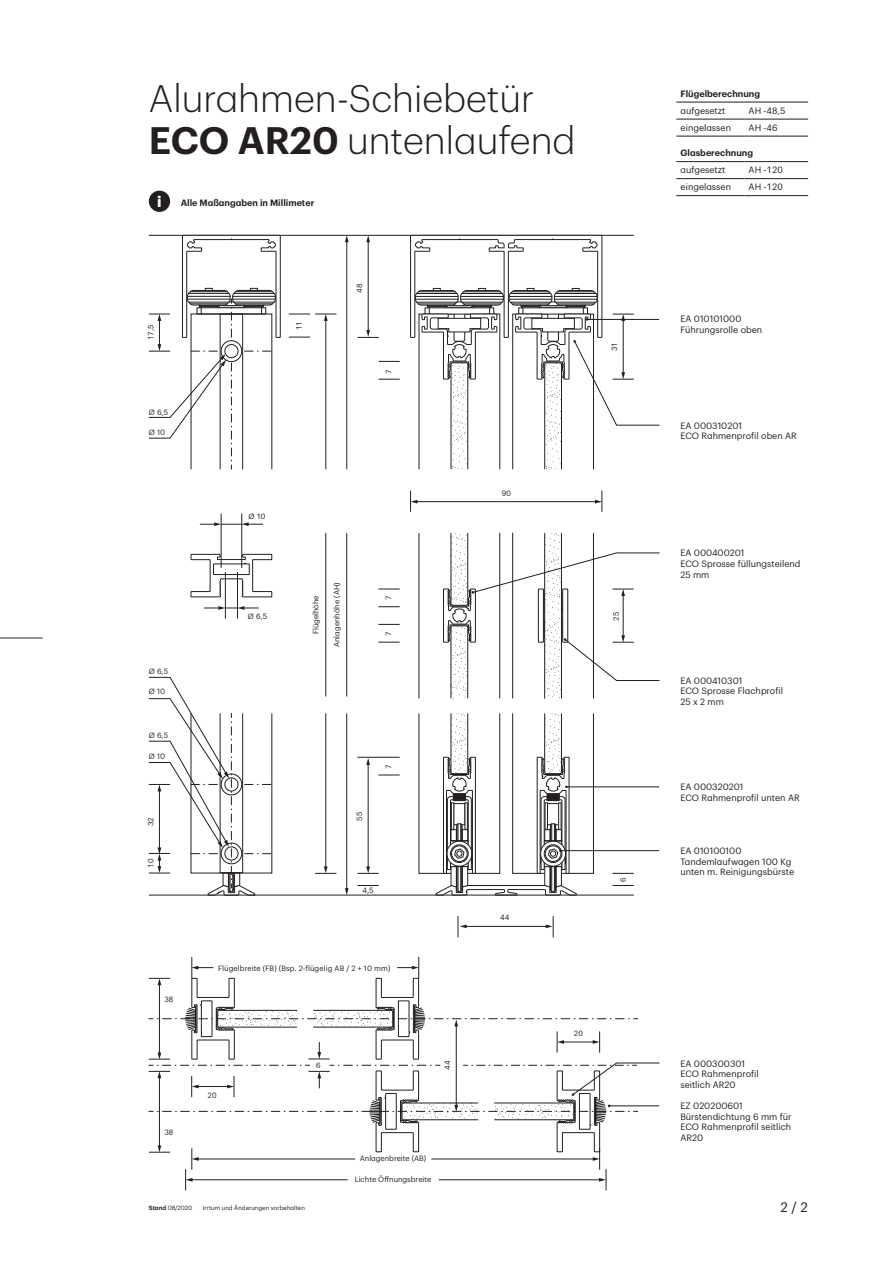
<style>
.page{position:relative;width:893px;height:1276px;background:#fff}
.page>*{position:absolute;margin:0;border:0;box-sizing:border-box;transform-origin:0 0}
.t1{font:300 37.5px "Graphik";color:#231f20}
.t2{font:700 15px "Graphik";color:#fff}
.t3{font:13.5px "Graphik";color:#231f20}
.t4{font:9px/10.6px "Graphik";color:#231f20}
.t5{font:600 9px "Graphik";color:#231f20}
.t6{font:7.5px "Graphik";color:#231f20}
.t7{font:6px "Graphik";color:#231f20}
.s1{font-weight:600}
</style>
<div class="page">
<div style="left:512px;top:713px;width:82px;height:160px;border:1px solid #231f20"></div>
<hr style="left:419px;top:533px;width:1px;height:165px;background:#231f20">
<svg style="left:378px;top:361px;width:22px;height:1px"></svg>
<svg style="left:378px;top:379px;width:22px;height:1px"></svg>
<hr style="left:368px;top:241px;width:1px;height:90px;background:#231f20">
<svg style="left:366px;top:236px;width:4px;height:6px"></svg>
<svg style="left:358px;top:330px;width:21px;height:8px"></svg>
<svg style="left:357px;top:885px;width:22px;height:1px"></svg>
<svg style="left:612px;top:873px;width:22px;height:1px"></svg>
<svg style="left:612px;top:885px;width:22px;height:1px"></svg>
<hr style="left:368px;top:763px;width:1px;height:104px;background:#231f20">
<svg style="left:357px;top:866px;width:22px;height:8px"></svg>
<hr style="left:465px;top:926px;width:82px;height:1px;background:#231f20">
<svg style="left:458px;top:916px;width:9px;height:21px"></svg>
<svg style="left:546px;top:916px;width:8px;height:21px"></svg>
<hr style="left:416px;top:501px;width:180px;height:1px;background:#231f20">
<svg style="left:595px;top:490px;width:8px;height:22px"></svg>
<svg style="left:410px;top:490px;width:7px;height:22px"></svg>
<svg style="left:200px;top:522px;width:63px;height:4px"></svg>
<svg style="left:204px;top:606px;width:55px;height:4px"></svg>
<hr style="left:346px;top:241px;width:1px;height:228px;background:#231f20">
<svg style="left:345px;top:236px;width:4px;height:6px"></svg>
<hr style="left:346px;top:533px;width:1px;height:163px;background:#231f20">
<hr style="left:346px;top:713px;width:1px;height:176px;background:#231f20">
<svg style="left:345px;top:888px;width:4px;height:6px"></svg>
<hr style="left:325px;top:320px;width:1px;height:149px;background:#231f20">
<hr style="left:325px;top:533px;width:1px;height:163px;background:#231f20">
<hr style="left:325px;top:713px;width:1px;height:154px;background:#231f20">
<svg style="left:315px;top:866px;width:21px;height:8px"></svg>
<svg style="left:357px;top:757px;width:43px;height:8px"></svg>
<svg style="left:378px;top:774px;width:22px;height:1px"></svg>
<hr style="left:241px;top:513px;width:1px;height:55px;background:#231f20">
<hr style="left:221px;top:513px;width:1px;height:55px;background:#231f20">
<hr style="left:237px;top:572px;width:1px;height:46px;background:#231f20">
<hr style="left:225px;top:572px;width:1px;height:46px;background:#231f20">
<svg style="left:148px;top:677px;width:124px;height:219px"></svg>
<hr style="left:149px;top:894px;width:485px;height:1px;background:#231f20">
<hr style="left:149px;top:235px;width:485px;height:1px;background:#231f20">
<svg style="left:190px;top:554px;width:82px;height:43px"></svg>
<div style="left:220px;top:713px;width:23px;height:160px;border:1px solid #231f20"></div>
<svg style="left:148px;top:235px;width:133px;height:234px"></svg>
<svg style="left:378px;top:588px;width:22px;height:1px"></svg>
<svg style="left:378px;top:606px;width:22px;height:1px"></svg>
<svg style="left:378px;top:624px;width:22px;height:1px"></svg>
<svg style="left:378px;top:642px;width:22px;height:1px"></svg>
<svg style="left:289px;top:314px;width:47px;height:7px"></svg>
<svg style="left:289px;top:337px;width:21px;height:1px"></svg>
<hr style="left:566px;top:786px;width:93px;height:1px;background:#231f20">
<hr style="left:560px;top:850px;width:99px;height:1px;background:#231f20">
<svg style="left:435px;top:713px;width:142px;height:183px"></svg>
<svg style="left:410px;top:235px;width:250px;height:235px"></svg>
<svg style="left:149px;top:957px;width:511px;height:233px"></svg>
<svg style="left:443px;top:532px;width:217px;height:167px"></svg>
<hr style="left:0;top:637px;width:43px;height:1px;background:#231f20">
<div style="left:149px;top:191px;width:21px;height:21px;background:#231f20;border-radius:50%"></div>
<hr style="left:676px;top:195px;width:68px;height:1px;background:#231f20">
<hr style="left:744px;top:195px;width:64px;height:1px;background:#231f20">
<hr style="left:676px;top:119px;width:68px;height:1px;background:#231f20">
<hr style="left:744px;top:119px;width:64px;height:1px;background:#231f20">
<hr style="left:676px;top:102px;width:68px;height:1px;background:#231f20">
<hr style="left:744px;top:102px;width:64px;height:1px;background:#231f20">
<hr style="left:676px;top:161px;width:68px;height:1px;background:#231f20">
<hr style="left:744px;top:161px;width:64px;height:1px;background:#231f20">
<hr style="left:676px;top:136px;width:68px;height:1px;background:#231f20">
<hr style="left:744px;top:136px;width:64px;height:1px;background:#231f20">
<hr style="left:676px;top:178px;width:68px;height:1px;background:#231f20">
<hr style="left:744px;top:178px;width:64px;height:1px;background:#231f20">
<p class="t1" style="left:149px;top:71px;width:387px">Alurahmen-Schiebetür</p>
<p class="t1" style="left:149px;top:113px;width:428px"><span class="s1">ECO AR20</span> untenlaufend</p>
<p class="t2" style="left:157px;top:190px;width:6px">i</p>
<p class="t5" style="left:181px;top:196px;width:135px">Alle Maßangaben in Millimeter</p>
<p class="t6" style="left:145px;top:340px;width:17px;rotate:-90deg">17,5</p>
<p class="t6" style="left:149px;top:406px;width:21px">Ø 6,5</p>
<p class="t6" style="left:149px;top:427px;width:18px">Ø 10</p>
<p class="t6" style="left:149px;top:665px;width:21px">Ø 6,5</p>
<p class="t6" style="left:149px;top:686px;width:18px">Ø 10</p>
<p class="t6" style="left:149px;top:729px;width:21px">Ø 6,5</p>
<p class="t6" style="left:149px;top:750px;width:18px">Ø 10</p>
<p class="t6" style="left:145px;top:826px;width:10px;rotate:-90deg">32</p>
<p class="t6" style="left:145px;top:867px;width:10px;rotate:-90deg">10</p>
<p class="t6" style="left:164px;top:994px;width:10px">38</p>
<p class="t6" style="left:164px;top:1126px;width:10px">38</p>
<p class="t6" style="left:293px;top:330px;width:10px;rotate:-90deg">11</p>
<p class="t6" style="left:354px;top:293px;width:10px;rotate:-90deg">48</p>
<p class="t6" style="left:383px;top:374px;width:6px;rotate:-90deg">7</p>
<p class="t6" style="left:248px;top:510px;width:18px">Ø 10</p>
<p class="t6" style="left:248px;top:610px;width:21px">Ø 6,5</p>
<p class="t6" style="left:310px;top:634px;width:41px;rotate:-90deg">Flügelhöhe</p>
<p class="t6" style="left:331px;top:647px;width:66px;rotate:-90deg">Anlagenhöhe (AH)</p>
<p class="t6" style="left:383px;top:600px;width:6px;rotate:-90deg">7</p>
<p class="t6" style="left:383px;top:636px;width:6px;rotate:-90deg">7</p>
<p class="t6" style="left:354px;top:820px;width:10px;rotate:-90deg">55</p>
<p class="t6" style="left:383px;top:768px;width:6px;rotate:-90deg">7</p>
<p class="t6" style="left:362px;top:884px;width:13px">4,5</p>
<p class="t6" style="left:218px;top:962px;width:174px">Flügelbreite (FB) (Bsp. 2-flügelig AB / 2 + 10 mm)</p>
<p class="t6" style="left:207px;top:1089px;width:10px">20</p>
<p class="t6" style="left:316px;top:1060px;width:6px">6</p>
<p class="t6" style="left:442px;top:1069px;width:10px;rotate:-90deg">44</p>
<p class="t6" style="left:360px;top:1152px;width:68px">Anlagenbreite (AB)</p>
<p class="t6" style="left:355px;top:1174px;width:78px">Lichte Öffnungsbreite</p>
<p class="t6" style="left:502px;top:487px;width:10px">90</p>
<p class="t6" style="left:500px;top:912px;width:10px">44</p>
<p class="t6" style="left:609px;top:351px;width:10px;rotate:-90deg">31</p>
<p class="t6" style="left:610px;top:621px;width:10px;rotate:-90deg">25</p>
<p class="t6" style="left:617px;top:882px;width:6px;rotate:-90deg">6</p>
<p class="t6" style="left:574px;top:1027px;width:10px">20</p>
<p class="t5" style="left:681px;top:87px;width:81px">Flügelberechnung</p>
<p class="t4" style="left:681px;top:104px;width:46px">aufgesetzt</p>
<p class="t4" style="left:749px;top:104px;width:38px">AH -48,5</p>
<p class="t4" style="left:681px;top:121px;width:52px">eingelassen</p>
<p class="t4" style="left:749px;top:121px;width:30px">AH -46</p>
<p class="t5" style="left:681px;top:146px;width:74px">Glasberechnung</p>
<p class="t4" style="left:681px;top:164px;width:46px">aufgesetzt</p>
<p class="t4" style="left:749px;top:164px;width:36px">AH -120</p>
<p class="t4" style="left:681px;top:181px;width:52px">eingelassen</p>
<p class="t4" style="left:749px;top:181px;width:36px">AH -120</p>
<p class="t4" style="left:680px;top:313px;width:63px">EA 010101000</p>
<p class="t4" style="left:680px;top:323px;width:83px">Führungsrolle oben</p>
<p class="t4" style="left:680px;top:419px;width:63px">EA 000310201</p>
<p class="t4" style="left:680px;top:430px;width:118px">ECO Rahmenprofil oben AR</p>
<p class="t4" style="left:680px;top:547px;width:66px">EA 000400201</p>
<p class="t4" style="left:680px;top:557px;width:122px">ECO Sprosse füllungsteilend<br>25 mm</p>
<p class="t4" style="left:680px;top:674px;width:64px">EA 000410301</p>
<p class="t4" style="left:680px;top:685px;width:104px">ECO Sprosse Flachprofil</p>
<p class="t4" style="left:680px;top:696px;width:45px">25 x 2 mm</p>
<p class="t4" style="left:680px;top:781px;width:65px">EA 000320201</p>
<p class="t4" style="left:680px;top:791px;width:121px">ECO Rahmenprofil unten AR</p>
<p class="t4" style="left:680px;top:844px;width:63px">EA 010100100</p>
<p class="t4" style="left:680px;top:855px;width:115px">Tandemlaufwagen 100 Kg unten m. Reinigungsbürste</p>
<p class="t4" style="left:680px;top:1057px;width:66px">EA 000300301</p>
<p class="t4" style="left:680px;top:1068px;width:80px">ECO Rahmenprofil seitlich AR20</p>
<p class="t4" style="left:680px;top:1099px;width:64px">EZ 020200601</p>
<p class="t4" style="left:680px;top:1110px;width:113px;text-align:justify">Bürstendichtung 6 mm für ECO Rahmenprofil seitlich AR20</p>
<p class="t7" style="left:149px;top:1203px;width:45px"><span class="s1">Stand</span> 08/2020</p>
<p class="t7" style="left:203px;top:1203px;width:104px">Irrtum und Änderungen vorbehalten</p>
<h3 class="t3" style="left:780px;top:1197px;width:29px">2 / 2</h3>
</div>
